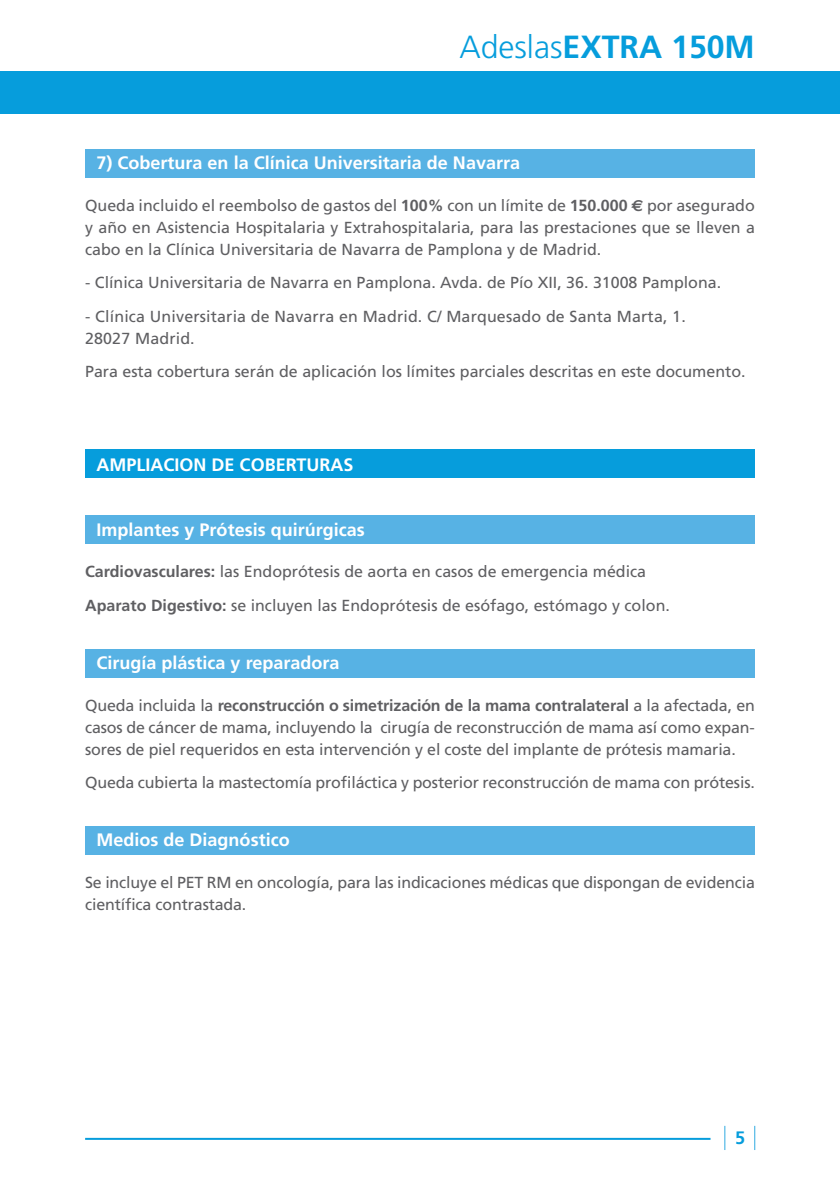
<style>
.page{position:relative;width:840px;height:1191px;background:#fff}
.page>*{position:absolute;margin:0;border:0;box-sizing:border-box;transform-origin:0 0}
.t1{font:700 32px "Frutiger";color:#069ddc}
.t2{font:700 18px "Frutiger";color:#fff}
.t3{font:700 18px "Frutiger";color:#069ddc}
.t4{font:16px/22px "Frutiger";color:#5f5f62}
.s1{font-weight:300}
.s2{font-weight:700}
.s3{font-family:"Euro Sans";font-weight:700}
</style>
<div class="page">
<div style="left:0;top:71px;width:839px;height:43px;background:#069ddc"></div>
<svg style="left:724px;top:1125px;width:1px;height:25px"></svg>
<hr style="left:85px;top:1137px;width:625px;height:2px;background:#069ddc">
<div style="left:85px;top:149px;width:669px;height:29px;background:#57b2e4"></div>
<div style="left:85px;top:449px;width:669px;height:28px;background:#069ddc"></div>
<div style="left:85px;top:515px;width:669px;height:29px;background:#57b2e4"></div>
<div style="left:85px;top:649px;width:669px;height:28px;background:#57b2e4"></div>
<div style="left:85px;top:826px;width:669px;height:28px;background:#57b2e4"></div>
<h1 class="t1" style="left:459px;top:28px;width:297px"><span class="s1">Adeslas</span>EXTRA 150M</h1>
<p class="t2" style="left:96px;top:152px;width:425px">7) Cobertura en la Clínica Universitaria de Navarra</p>
<p class="t4" style="left:85px;top:194px;width:671px;text-align:justify">Queda incluido el reembolso de gastos del <span class="s2">100%</span> con un límite de <span class="s2">150.000</span> <span class="s3">e</span> por asegurado y año en Asistencia Hospitalaria y Extrahospitalaria, para las prestaciones que se lleven a cabo en la Clínica Universitaria de Navarra de Pamplona y de Madrid.</p>
<p class="t4" style="left:85px;top:272px;width:637px">- Clínica Universitaria de Navarra en Pamplona. Avda. de Pío XII, 36. 31008 Pamplona.</p>
<p class="t4" style="left:85px;top:305px;width:602px">- Clínica Universitaria de Navarra en Madrid. C/ Marquesado de Santa Marta, 1.<br>28027 Madrid.</p>
<p class="t4" style="left:85px;top:360px;width:661px">Para esta cobertura serán de aplicación los límites parciales descritas en este documento.</p>
<p class="t2" style="left:96px;top:454px;width:258px">AMPLIACION DE COBERTURAS</p>
<p class="t2" style="left:96px;top:519px;width:270px">Implantes y Prótesis quirúrgicas</p>
<p class="t4" style="left:85px;top:555px;width:586px;line-height:33.4px"><span class="s2">Cardiovasculares:</span> las Endoprótesis de aorta en casos de emergencia médica<br><span class="s2">Aparato Digestivo:</span> se incluyen las Endoprótesis de esófago, estómago y colon.</p>
<p class="t2" style="left:96px;top:652px;width:244px">Cirugía plástica y reparadora</p>
<p class="t4" style="left:85px;top:694px;width:670px;text-align:justify">Queda incluida la <span class="s2">reconstrucción o simetrización de la mama contralateral</span> a la afectada, en casos de cáncer de mama, incluyendo la cirugía de reconstrucción de mama así como expan&shy;sores de piel requeridos en esta intervención y el coste del implante de prótesis mamaria.</p>
<p class="t4" style="left:85px;top:771px;width:670px">Queda cubierta la mastectomía profiláctica y posterior reconstrucción de mama con prótesis.</p>
<p class="t2" style="left:96px;top:829px;width:194px">Medios de Diagnóstico</p>
<p class="t4" style="left:85px;top:871px;width:671px">Se incluye el PET RM en oncología, para las indicaciones médicas que dispongan de evidencia científica contrastada.</p>
<p class="t3" style="left:734px;top:1127px;width:12px">5</p>
</div>
